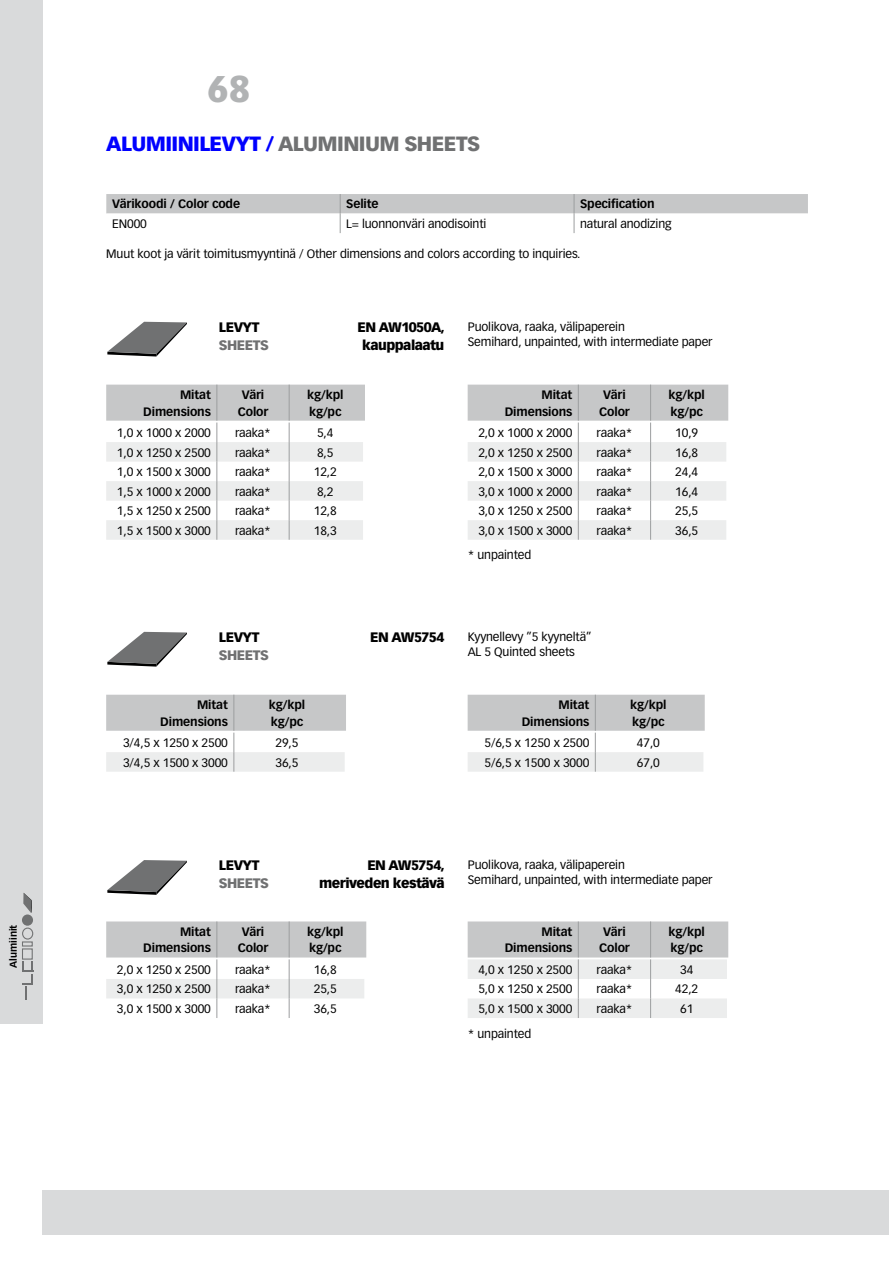
<style>
.page{position:relative;width:893px;height:1263px;background:#fff}
.page>*{position:absolute;margin:0;border:0;box-sizing:border-box;transform-origin:0 0}
.t1{font:900 36.45px "Vectora LT Std";color:#b1b3b4}
.t2{font:900 20.25px "Vectora LT Std";letter-spacing:-.03em;color:#707172}
.t3{font:900 13.5px "Vectora LT Std";letter-spacing:-.04em;color:#000}
.t4{font:900 13.5px "Vectora LT Std";letter-spacing:-.04em;color:#707172}
.t5{font:12px/15px "Vectora LT Std";letter-spacing:-.01em;color:#000}
.t6{font:700 12px/16.5px "Vectora LT Std";letter-spacing:-.01em;color:#000;text-align:right}
.t7{font:700 9.75px "Vectora LT Std";color:#000}
.s1{color:#00f}
</style>
<div class="page">
<div style="left:43px;top:1191px;width:846px;height:44px;background:#d9dadb"></div>
<svg style="left:106px;top:385px;width:259px;height:155px"></svg>
<svg style="left:468px;top:385px;width:260px;height:155px"></svg>
<svg style="left:107px;top:322px;width:80px;height:34px"></svg>
<svg style="left:106px;top:194px;width:702px;height:39px"></svg>
<svg style="left:106px;top:695px;width:240px;height:77px"></svg>
<svg style="left:107px;top:632px;width:80px;height:35px"></svg>
<svg style="left:468px;top:695px;width:237px;height:77px"></svg>
<svg style="left:107px;top:860px;width:80px;height:35px"></svg>
<svg style="left:106px;top:921px;width:260px;height:97px"></svg>
<svg style="left:468px;top:921px;width:260px;height:97px"></svg>
<div style="left:0;top:0;width:43px;height:1023px;background:#d9dadb"></div>
<svg style="left:22px;top:961px;width:11px;height:38px"></svg>
<div style="left:22px;top:948px;width:11px;height:12px;border:1px solid #707172"></div>
<div style="left:22px;top:941px;width:11px;height:5px;border:1px solid #707172"></div>
<div style="left:22px;top:927px;width:11px;height:12px;border:1px solid #707172;border-radius:50%"></div>
<div style="left:22px;top:914px;width:11px;height:12px;background:#707172;border-radius:50%"></div>
<svg style="left:23px;top:893px;width:9px;height:20px"></svg>
<p class="t7" style="left:7px;top:968px;width:45px;rotate:-90deg">Alumiinit</p>
<h1 class="t1" style="left:207px;top:66px;width:45px">68</h1>
<h2 class="t2" style="left:106px;top:131px;width:375px"><span class="s1">ALUMIINILEVYT /</span> ALUMINIUM SHEETS</h2>
<p class="t6" style="left:112px;top:196px;width:129px">Värikoodi / Color code</p>
<p class="t6" style="left:346px;top:196px;width:34px">Selite</p>
<p class="t6" style="left:580px;top:196px;width:76px">Specification</p>
<p class="t5" style="left:112px;top:216px;width:36px">EN000</p>
<p class="t5" style="left:346px;top:216px;width:142px">L= luonnonväri anodisointi</p>
<p class="t5" style="left:580px;top:216px;width:93px">natural anodizing</p>
<p class="t5" style="left:106px;top:246px;width:476px">Muut koot ja värit toimitusmyyntinä / Other dimensions and colors according to inquiries.</p>
<p class="t3" style="left:219px;top:319px;width:42px">LEVYT</p>
<p class="t3" style="left:358px;top:319px;width:89px">EN AW1050A,</p>
<p class="t4" style="left:219px;top:337px;width:51px">SHEETS</p>
<p class="t3" style="left:362px;top:337px;width:84px">kauppalaatu</p>
<p class="t6" style="left:143px;top:386px;width:69px">Mitat<br>Dimensions</p>
<p class="t6" style="left:238px;top:386px;width:32px;text-align:center">Väri<br>Color</p>
<p class="t6" style="left:307px;top:386px;width:38px;text-align:left">kg/kpl kg/pc</p>
<p class="t5" style="left:117px;top:425px;width:95px">1,0 x 1000 x 2000</p>
<p class="t5" style="left:235px;top:425px;width:37px">raaka*</p>
<p class="t5" style="left:317px;top:425px;width:18px">5,4</p>
<p class="t5" style="left:117px;top:445px;width:95px">1,0 x 1250 x 2500</p>
<p class="t5" style="left:235px;top:445px;width:37px">raaka*</p>
<p class="t5" style="left:317px;top:445px;width:18px">8,5</p>
<p class="t5" style="left:117px;top:464px;width:95px">1,0 x 1500 x 3000</p>
<p class="t5" style="left:235px;top:464px;width:37px">raaka*</p>
<p class="t5" style="left:314px;top:464px;width:24px">12,2</p>
<p class="t5" style="left:117px;top:484px;width:95px">1,5 x 1000 x 2000</p>
<p class="t5" style="left:235px;top:484px;width:37px">raaka*</p>
<p class="t5" style="left:317px;top:484px;width:18px">8,2</p>
<p class="t5" style="left:117px;top:503px;width:95px">1,5 x 1250 x 2500</p>
<p class="t5" style="left:235px;top:503px;width:37px">raaka*</p>
<p class="t5" style="left:314px;top:503px;width:24px">12,8</p>
<p class="t5" style="left:117px;top:523px;width:95px">1,5 x 1500 x 3000</p>
<p class="t5" style="left:235px;top:523px;width:37px">raaka*</p>
<p class="t5" style="left:314px;top:523px;width:24px">18,3</p>
<p class="t5" style="left:468px;top:319px;width:246px">Puolikova, raaka, välipaperein<br>Semihard, unpainted, with intermediate paper</p>
<p class="t6" style="left:505px;top:386px;width:69px">Mitat<br>Dimensions</p>
<p class="t6" style="left:599px;top:386px;width:32px;text-align:center">Väri<br>Color</p>
<p class="t6" style="left:669px;top:386px;width:38px;text-align:left">kg/kpl kg/pc</p>
<p class="t5" style="left:478px;top:425px;width:95px">2,0 x 1000 x 2000</p>
<p class="t5" style="left:596px;top:425px;width:37px">raaka*</p>
<p class="t5" style="left:675px;top:425px;width:24px">10,9</p>
<p class="t5" style="left:478px;top:445px;width:95px">2,0 x 1250 x 2500</p>
<p class="t5" style="left:596px;top:445px;width:37px">raaka*</p>
<p class="t5" style="left:675px;top:445px;width:24px">16,8</p>
<p class="t5" style="left:478px;top:464px;width:95px">2,0 x 1500 x 3000</p>
<p class="t5" style="left:596px;top:464px;width:37px">raaka*</p>
<p class="t5" style="left:675px;top:464px;width:24px">24,4</p>
<p class="t5" style="left:478px;top:484px;width:95px">3,0 x 1000 x 2000</p>
<p class="t5" style="left:596px;top:484px;width:37px">raaka*</p>
<p class="t5" style="left:675px;top:484px;width:24px">16,4</p>
<p class="t5" style="left:478px;top:503px;width:95px">3,0 x 1250 x 2500</p>
<p class="t5" style="left:596px;top:503px;width:37px">raaka*</p>
<p class="t5" style="left:675px;top:503px;width:24px">25,5</p>
<p class="t5" style="left:478px;top:523px;width:95px">3,0 x 1500 x 3000</p>
<p class="t5" style="left:596px;top:523px;width:37px">raaka*</p>
<p class="t5" style="left:675px;top:523px;width:24px">36,5</p>
<p class="t5" style="left:468px;top:547px;width:65px">* unpainted</p>
<p class="t3" style="left:219px;top:629px;width:42px">LEVYT</p>
<p class="t3" style="left:370px;top:629px;width:76px">EN AW5754</p>
<p class="t4" style="left:219px;top:647px;width:51px">SHEETS</p>
<p class="t6" style="left:160px;top:697px;width:69px">Mitat<br>Dimensions</p>
<p class="t6" style="left:269px;top:697px;width:38px;text-align:left">kg/kpl kg/pc</p>
<p class="t5" style="left:123px;top:735px;width:106px">3/4,5 x 1250 x 2500</p>
<p class="t5" style="left:276px;top:735px;width:24px">29,5</p>
<p class="t5" style="left:123px;top:755px;width:106px">3/4,5 x 1500 x 3000</p>
<p class="t5" style="left:276px;top:755px;width:24px">36,5</p>
<p class="t5" style="left:468px;top:629px;width:125px">Kyynellevy ”5 kyyneltä”<br>AL 5 Quinted sheets</p>
<p class="t6" style="left:522px;top:697px;width:69px">Mitat<br>Dimensions</p>
<p class="t6" style="left:630px;top:697px;width:38px;text-align:left">kg/kpl kg/pc</p>
<p class="t5" style="left:485px;top:735px;width:106px">5/6,5 x 1250 x 2500</p>
<p class="t5" style="left:637px;top:735px;width:24px">47,0</p>
<p class="t5" style="left:485px;top:755px;width:106px">5/6,5 x 1500 x 3000</p>
<p class="t5" style="left:637px;top:755px;width:24px">67,0</p>
<p class="t3" style="left:219px;top:857px;width:42px">LEVYT</p>
<p class="t3" style="left:367px;top:857px;width:79px">EN AW5754,</p>
<p class="t4" style="left:219px;top:875px;width:51px">SHEETS</p>
<p class="t3" style="left:319px;top:875px;width:127px">meriveden kestävä</p>
<p class="t6" style="left:143px;top:923px;width:69px">Mitat<br>Dimensions</p>
<p class="t6" style="left:238px;top:923px;width:32px;text-align:center">Väri<br>Color</p>
<p class="t6" style="left:307px;top:923px;width:38px;text-align:left">kg/kpl kg/pc</p>
<p class="t5" style="left:117px;top:962px;width:95px">2,0 x 1250 x 2500</p>
<p class="t5" style="left:235px;top:962px;width:37px">raaka*</p>
<p class="t5" style="left:314px;top:962px;width:24px">16,8</p>
<p class="t5" style="left:117px;top:982px;width:95px">3,0 x 1250 x 2500</p>
<p class="t5" style="left:235px;top:982px;width:37px">raaka*</p>
<p class="t5" style="left:314px;top:982px;width:24px">25,5</p>
<p class="t5" style="left:117px;top:1001px;width:95px">3,0 x 1500 x 3000</p>
<p class="t5" style="left:235px;top:1001px;width:37px">raaka*</p>
<p class="t5" style="left:314px;top:1001px;width:24px">36,5</p>
<p class="t5" style="left:468px;top:857px;width:246px">Puolikova, raaka, välipaperein<br>Semihard, unpainted, with intermediate paper</p>
<p class="t6" style="left:505px;top:923px;width:69px">Mitat<br>Dimensions</p>
<p class="t6" style="left:599px;top:923px;width:32px;text-align:center">Väri<br>Color</p>
<p class="t6" style="left:669px;top:923px;width:38px;text-align:left">kg/kpl kg/pc</p>
<p class="t5" style="left:478px;top:962px;width:95px">4,0 x 1250 x 2500</p>
<p class="t5" style="left:596px;top:962px;width:37px">raaka*</p>
<p class="t5" style="left:680px;top:962px;width:15px">34</p>
<p class="t5" style="left:478px;top:982px;width:95px">5,0 x 1250 x 2500</p>
<p class="t5" style="left:596px;top:982px;width:37px">raaka*</p>
<p class="t5" style="left:675px;top:982px;width:24px">42,2</p>
<p class="t5" style="left:478px;top:1001px;width:95px">5,0 x 1500 x 3000</p>
<p class="t5" style="left:596px;top:1001px;width:37px">raaka*</p>
<p class="t5" style="left:680px;top:1001px;width:15px">61</p>
<p class="t5" style="left:468px;top:1026px;width:65px">* unpainted</p>
</div>
